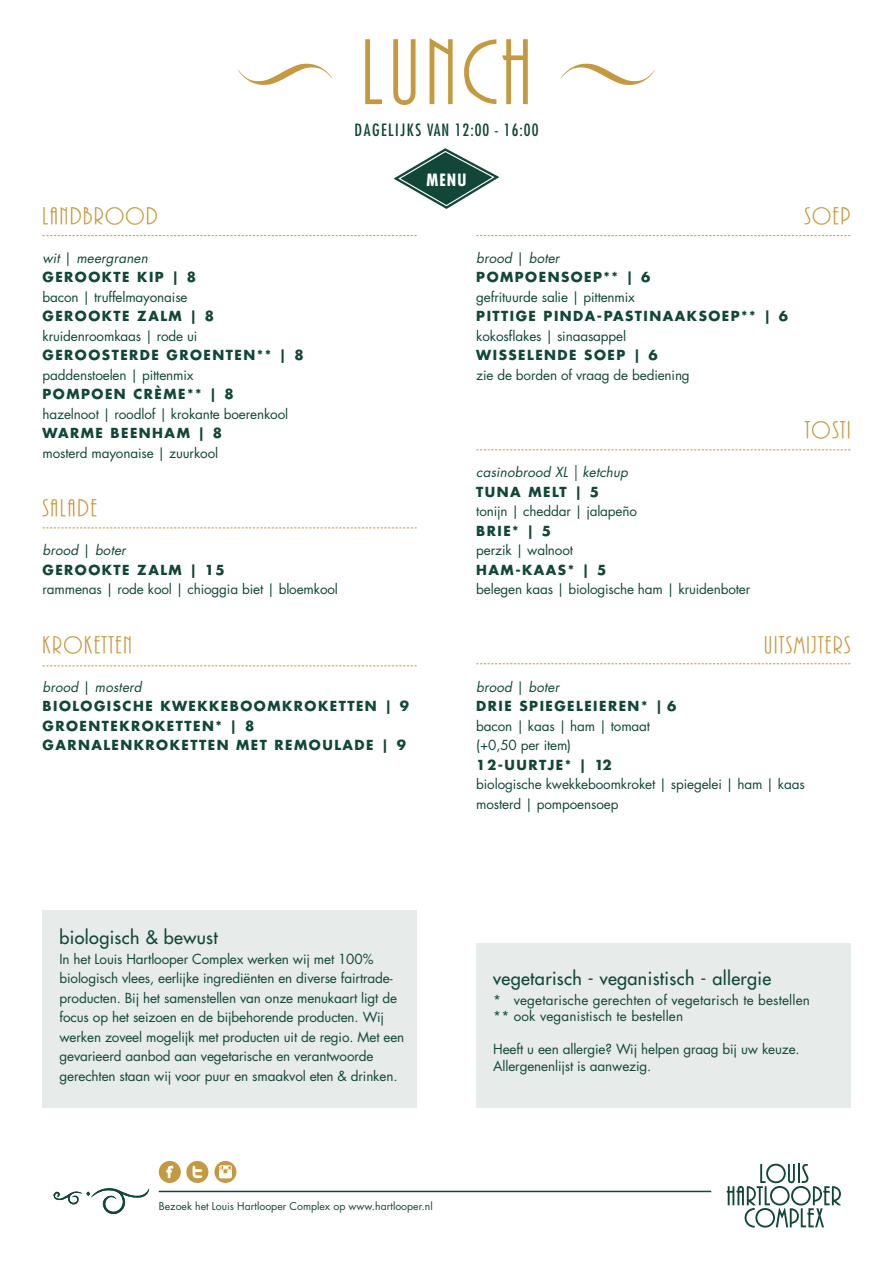
<style>
.page{position:relative;width:893px;height:1263px;background:#fff}
.page>*{position:absolute;margin:0;border:0;box-sizing:border-box;transform-origin:0 0}
.t1{font:90px "Bellevue";letter-spacing:.07em;color:#c5993f}
.t2{font:24px "Bellevue";letter-spacing:.08em;color:#c5993f}
.t3{font:500 18px "Futura Std";letter-spacing:.02em;color:#114639}
.t4{font:condensed 16.5px "Futura Std";letter-spacing:.09em;color:#114639}
.t5{font:700 condensed 16.5px "Futura Std";color:#fff}
.t6{font:13.5px/19.5px "Futura Std";letter-spacing:-.01em;color:#114639}
.t7{font:700 13.5px "Futura Std";letter-spacing:.11em;color:#114639}
.t8{font:italic 13.5px "Futura Std";letter-spacing:.01em;color:#114639}
.t9{font:13.5px "Futura Std";letter-spacing:.01em;color:#114639}
.t10{font:10.5px "Futura Std";color:#114639}
.s1{font-style:normal}
</style>
<div class="page">
<svg style="left:560px;top:63px;width:95px;height:22px"></svg>
<svg style="left:238px;top:63px;width:95px;height:22px"></svg>
<svg style="left:53px;top:1188px;width:96px;height:26px"></svg>
<svg style="left:159px;top:1191px;width:553px;height:1px"></svg>
<svg style="left:393px;top:148px;width:107px;height:61px"></svg>
<div style="left:404px;top:154px;width:85px;height:49px;border:2px solid #114639;border-radius:50%"></div>
<svg style="left:476px;top:235px;width:374px;height:1px"></svg>
<svg style="left:476px;top:449px;width:374px;height:1px"></svg>
<svg style="left:476px;top:663px;width:374px;height:1px"></svg>
<svg style="left:43px;top:527px;width:374px;height:1px"></svg>
<svg style="left:43px;top:665px;width:374px;height:1px"></svg>
<svg style="left:159px;top:1161px;width:78px;height:22px"></svg>
<div style="left:43px;top:910px;width:374px;height:198px;background:#e7ebea"></div>
<svg style="left:43px;top:235px;width:374px;height:1px"></svg>
<div style="left:476px;top:943px;width:374px;height:165px;background:#e7ebea"></div>
<svg style="left:726px;top:1164px;width:115px;height:63px"></svg>
<p class="t1" style="left:361px;top:7px;width:172px">LUNCH</p>
<p class="t4" style="left:354px;top:119px;width:185px">DAGELIJKS VAN 12:00 - 16:00</p>
<p class="t2" style="left:43px;top:198px;width:116px">LANDBROOD</p>
<p class="t8" style="left:43px;top:249px;width:107px">wit <span class="s1">|</span> meergranen</p>
<p class="t7" style="left:43px;top:268px;width:155px">GEROOKTE KIP | 8</p>
<p class="t6" style="left:43px;top:287px;width:147px">bacon | truffelmayonaise</p>
<p class="t7" style="left:43px;top:307px;width:173px">GEROOKTE ZALM | 8</p>
<p class="t6" style="left:43px;top:326px;width:156px">kruidenroomkaas | rode ui</p>
<p class="t7" style="left:43px;top:346px;width:263px">GEROOSTERDE GROENTEN** | 8</p>
<p class="t6" style="left:43px;top:365px;width:153px">paddenstoelen | pittenmix</p>
<p class="t7" style="left:43px;top:385px;width:193px">POMPOEN CRÈME** | 8</p>
<p class="t6" style="left:43px;top:404px;width:247px">hazelnoot | roodlof | krokante boerenkool</p>
<p class="t7" style="left:43px;top:424px;width:181px">WARME BEENHAM | 8</p>
<p class="t6" style="left:43px;top:443px;width:177px">mosterd mayonaise | zuurkool</p>
<p class="t2" style="left:43px;top:491px;width:56px">SALADE</p>
<p class="t8" style="left:43px;top:542px;width:85px">brood <span class="s1">|</span> boter</p>
<p class="t7" style="left:43px;top:561px;width:184px">GEROOKTE ZALM | 15</p>
<p class="t6" style="left:43px;top:580px;width:297px">rammenas | rode kool | chioggia biet | bloemkool</p>
<p class="t2" style="left:43px;top:627px;width:91px">KROKETTEN</p>
<p class="t8" style="left:43px;top:678px;width:101px">brood <span class="s1">|</span> mosterd</p>
<p class="t7" style="left:43px;top:697px;width:368px">BIOLOGISCHE KWEKKEBOOMKROKETTEN | 9</p>
<p class="t7" style="left:43px;top:717px;width:213px">GROENTEKROKETTEN* | 8</p>
<p class="t7" style="left:43px;top:736px;width:365px">GARNALENKROKETTEN MET REMOULADE | 9</p>
<p class="t5" style="left:427px;top:169px;width:41px">MENU</p>
<p class="t8" style="left:476px;top:249px;width:85px">brood <span class="s1">|</span> boter</p>
<p class="t7" style="left:476px;top:268px;width:176px">POMPOENSOEP** | 6</p>
<p class="t6" style="left:476px;top:287px;width:160px">gefrituurde salie | pittenmix</p>
<p class="t7" style="left:476px;top:307px;width:313px">PITTIGE PINDA-PASTINAAKSOEP** | 6</p>
<p class="t6" style="left:476px;top:326px;width:151px">kokosflakes | sinaasappel</p>
<p class="t7" style="left:476px;top:346px;width:183px">WISSELENDE SOEP | 6</p>
<p class="t6" style="left:476px;top:365px;width:215px">zie de borden of vraag de bediening</p>
<p class="t2" style="left:804px;top:198px;width:47px">SOEP</p>
<p class="t8" style="left:476px;top:464px;width:153px">casinobrood XL | ketchup</p>
<p class="t7" style="left:476px;top:483px;width:124px">TUNA MELT | 5</p>
<p class="t6" style="left:476px;top:502px;width:162px">tonijn | cheddar | jalapeño</p>
<p class="t7" style="left:476px;top:522px;width:76px">BRIE* | 5</p>
<p class="t6" style="left:476px;top:541px;width:98px">perzik | walnoot</p>
<p class="t7" style="left:476px;top:561px;width:132px">HAM-KAAS* | 5</p>
<p class="t6" style="left:476px;top:580px;width:276px">belegen kaas | biologische ham | kruidenboter</p>
<p class="t2" style="left:805px;top:413px;width:47px">TOSTI</p>
<p class="t2" style="left:764px;top:627px;width:88px">UITSMIJTERS</p>
<p class="t8" style="left:476px;top:678px;width:85px">brood <span class="s1">|</span> boter</p>
<p class="t7" style="left:476px;top:697px;width:202px">DRIE SPIEGELEIEREN* | 6</p>
<p class="t6" style="left:476px;top:716px;width:175px">bacon | kaas | ham | tomaat</p>
<p class="t6" style="left:476px;top:736px;width:96px">(+0,50 per item)</p>
<p class="t7" style="left:476px;top:756px;width:137px">12-UURTJE* | 12</p>
<p class="t6" style="left:476px;top:775px;width:330px">biologische kwekkeboomkroket | spiegelei | ham | kaas</p>
<p class="t6" style="left:476px;top:794px;width:144px">mosterd | pompoensoep</p>
<p class="t3" style="left:60px;top:926px;width:160px">biologisch &amp; bewust</p>
<p class="t6" style="left:60px;top:949px;width:315px">In het Louis Hartlooper Complex werken wij met 100%</p>
<p class="t6" style="left:60px;top:968px;width:335px">biologisch vlees, eerlijke ingrediënten en diverse fairtrade-</p>
<p class="t6" style="left:60px;top:988px;width:346px">producten. Bij het samenstellen van onze menukaart ligt de focus op het seizoen en de bijbehorende producten. Wij werken zoveel mogelijk met producten uit de regio. Met een gevarieerd aanbod aan vegetarische en verantwoorde</p>
<p class="t6" style="left:60px;top:1066px;width:339px">gerechten staan wij voor puur en smaakvol eten &amp; drinken.</p>
<p class="t3" style="left:493px;top:967px;width:280px">vegetarisch - veganistisch - allergie</p>
<p class="t9" style="left:493px;top:991px;width:318px">* vegetarische gerechten of vegetarisch te bestellen</p>
<p class="t9" style="left:493px;top:1008px;width:191px">** ook veganistisch te bestellen</p>
<p class="t6" style="left:493px;top:1040px;width:308px">Heeft u een allergie? Wij helpen graag bij uw keuze.</p>
<p class="t6" style="left:493px;top:1056px;width:160px">Allergenenlijst is aanwezig.</p>
<p class="t10" style="left:159px;top:1199px;width:275px">Bezoek het Louis Hartlooper Complex op www.hartlooper.nl</p>
</div>
